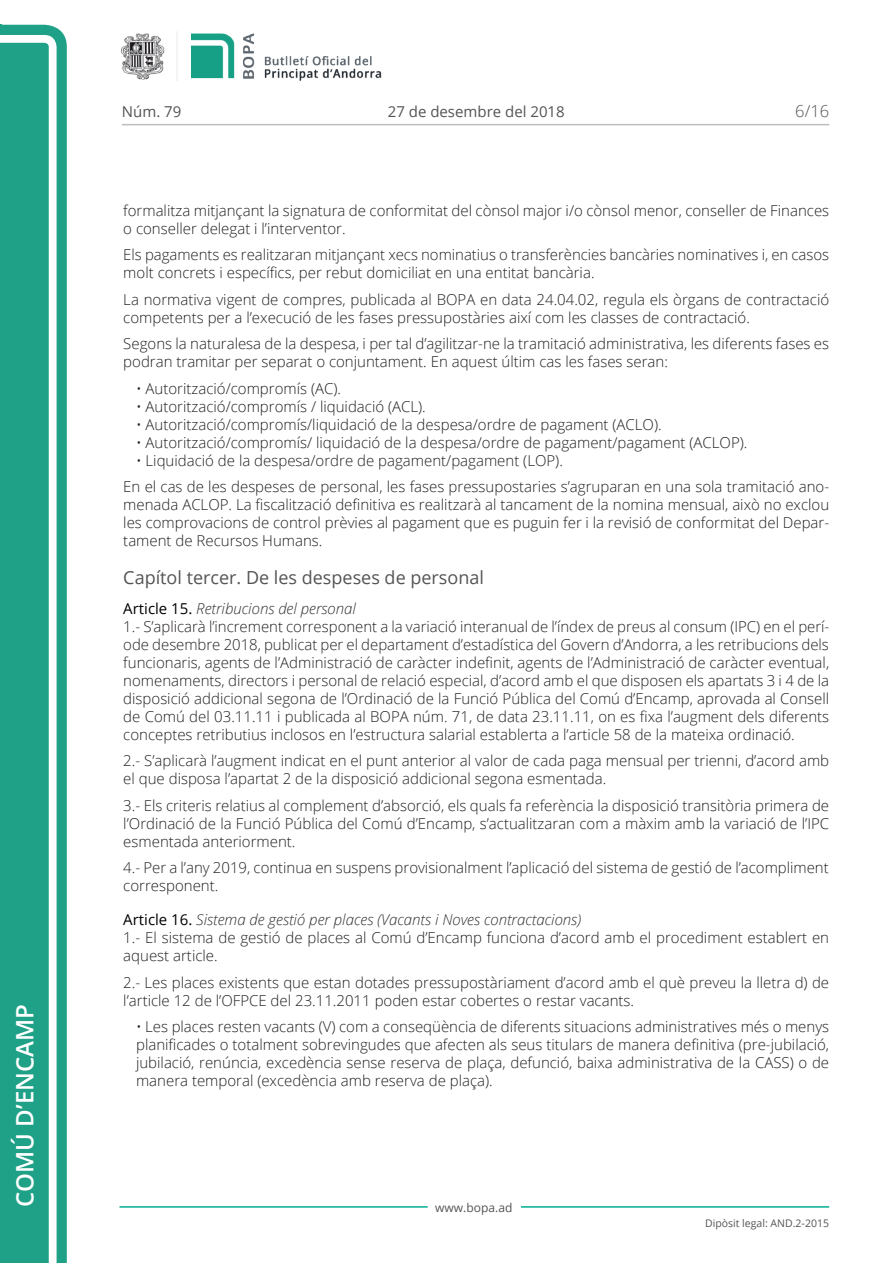
<style>
.page{position:relative;width:893px;height:1263px;background:#fff}
.page>*{position:absolute;margin:0;border:0;box-sizing:border-box;transform-origin:0 0}
.t1{font:600 24px "Open Sans";color:#fff}
.Titol_6{font:18px "Open Sans";color:#545454}
.t2{font:300 16.5px "Open Sans";color:#545454}
.Body_text{font:300 15px/18px "Open Sans";color:#231f20}
.Body_text_i{font:300 15px/18px "Open Sans";color:#231f20;text-align:justify}
.Body_text_NOS{font:300 15px "Open Sans";color:#231f20}
.Titol_7{font:italic 300 15px "Open Sans";color:#303030}
.t3{font:15px "Open Sans";color:#545454}
.t4{font:12px "Open Sans";color:#545454}
.t5{font:10.5px "Open Sans";color:#545454}
.s1{font-weight:400;font-style:normal;color:#000}
</style>
<div class="page">
<svg style="left:0;top:25px;width:67px;height:1238px;fill:#1ea187"></svg>
<div style="left:0;top:43px;width:49px;height:1220px;background:#1ea187"></div>
<img style="left:122px;top:32px;width:260px;height:49px">
<hr style="left:119px;top:1206px;width:309px;height:2px;background:#00ae91">
<hr style="left:521px;top:1206px;width:308px;height:2px;background:#00ae91">
<hr style="left:122px;top:124px;width:707px;height:1px;background:#bcbdc0">
<h1 class="t1" style="left:8px;top:1207px;width:204px;rotate:-90deg">Comú d’Encamp</h1>
<p class="t3" style="left:122px;top:102px;width:61px">Núm. 79</p>
<p class="t3" style="left:388px;top:102px;width:178px">27 de desembre del 2018</p>
<p class="t2" style="left:795px;top:100px;width:35px">6/16</p>
<p class="Body_text" style="left:123px;top:201px;width:707px">formalitza mitjançant la signatura de conformitat del cònsol major i/o cònsol menor, conseller de Finances o conseller delegat i l’interventor.</p>
<p class="Body_text" style="left:123px;top:245px;width:707px">Els pagaments es realitzaran mitjançant xecs nominatius o transferències bancàries nominatives i, en casos molt concrets i específics, per rebut domiciliat en una entitat bancària.</p>
<p class="Body_text" style="left:123px;top:290px;width:707px">La normativa vigent de compres, publicada al BOPA en data 24.04.02, regula els òrgans de contractació competents per a l’execució de les fases pressupostàries així com les classes de contractació.</p>
<p class="Body_text" style="left:123px;top:334px;width:707px">Segons la naturalesa de la despesa, i per tal d’agilitzar-ne la tramitació administrativa, les diferents fases es podran tramitar per separat o conjuntament. En aquest últim cas les fases seran:</p>
<p class="Body_text_NOS" style="left:136px;top:378px;width:207px">• Autorització/compromís (AC).</p>
<p class="Body_text_NOS" style="left:136px;top:396px;width:291px">• Autorització/compromís / liquidació (ACL).</p>
<p class="Body_text_NOS" style="left:136px;top:414px;width:527px">• Autorització/compromís/liquidació de la despesa/ordre de pagament (ACLO).</p>
<p class="Body_text_NOS" style="left:136px;top:432px;width:613px">• Autorització/compromís/ liquidació de la despesa/ordre de pagament/pagament (ACLOP).</p>
<p class="Body_text_i" style="left:136px;top:451px;width:428px">• Liquidació de la despesa/ordre de pagament/pagament (LOP).</p>
<p class="Body_text" style="left:123px;top:477px;width:707px;text-align:justify">En el cas de les despeses de personal, les fases pressupostaries s’agruparan en una sola tramitació ano&shy;menada ACLOP. La fiscalització definitiva es realitzarà al tancament de la nomina mensual, això no exclou les comprovacions de control prèvies al pagament que es puguin fer i la revisió de conformitat del Depar&shy;tament de Recursos Humans.</p>
<p class="Titol_6" style="left:123px;top:565px;width:362px">Capítol tercer. De les despeses de personal</p>
<p class="Titol_7" style="left:123px;top:598px;width:234px"><span class="s1">Article 15.</span> Retribucions del personal</p>
<p class="Body_text" style="left:123px;top:617px;width:707px;text-align:justify">1.- S’aplicarà l’increment corresponent a la variació interanual de l’índex de preus al consum (IPC) en el perí&shy;ode desembre 2018, publicat per el departament d’estadística del Govern d’Andorra, a les retribucions dels funcionaris, agents de l’Administració de caràcter indefinit, agents de l’Administració de caràcter eventual, nomenaments, directors i personal de relació especial, d’acord amb el que disposen els apartats 3 i 4 de la disposició addicional segona de l’Ordinació de la Funció Pública del Comú d’Encamp, aprovada al Consell de Comú del 03.11.11 i publicada al BOPA núm. 71, de data 23.11.11, on es fixa l’augment dels diferents conceptes retributius inclosos en l’estructura salarial establerta a l’article 58 de la mateixa ordinació.</p>
<p class="Body_text" style="left:123px;top:751px;width:707px">2.- S’aplicarà l’augment indicat en el punt anterior al valor de cada paga mensual per trienni, d’acord amb el que disposa l’apartat 2 de la disposició addicional segona esmentada.</p>
<p class="Body_text" style="left:123px;top:796px;width:707px;text-align:justify">3.- Els criteris relatius al complement d’absorció, els quals fa referència la disposició transitòria primera de l’Ordinació de la Funció Pública del Comú d’Encamp, s’actualitzaran com a màxim amb la variació de l’IPC esmentada anteriorment.</p>
<p class="Body_text" style="left:123px;top:858px;width:707px">4.- Per a l’any 2019, continua en suspens provisionalment l’aplicació del sistema de gestió de l’acompliment corresponent.</p>
<p class="Titol_7" style="left:123px;top:909px;width:459px"><span class="s1">Article 16.</span> Sistema de gestió per places (Vacants i Noves contractacions)</p>
<p class="Body_text" style="left:123px;top:928px;width:707px">1.- El sistema de gestió de places al Comú d’Encamp funciona d’acord amb el procediment establert en aquest article.</p>
<p class="Body_text" style="left:123px;top:973px;width:707px">2.- Les places existents que estan dotades pressupostàriament d’acord amb el què preveu la lletra d) de l’article 12 de l’OFPCE del 23.11.2011 poden estar cobertes o restar vacants.</p>
<p class="Body_text_i" style="left:136px;top:1017px;width:695px">• Les places resten vacants (V) com a conseqüència de diferents situacions administratives més o menys planificades o totalment sobrevingudes que afecten als seus titulars de manera definitiva (pre-jubilació, jubilació, renúncia, excedència sense reserva de plaça, defunció, baixa administrativa de la CASS) o de manera temporal (excedència amb reserva de plaça).</p>
<p class="t4" style="left:435px;top:1199px;width:79px">www.bopa.ad</p>
<p class="t5" style="left:705px;top:1216px;width:125px">Dipòsit legal: AND.2-2015</p>
</div>
